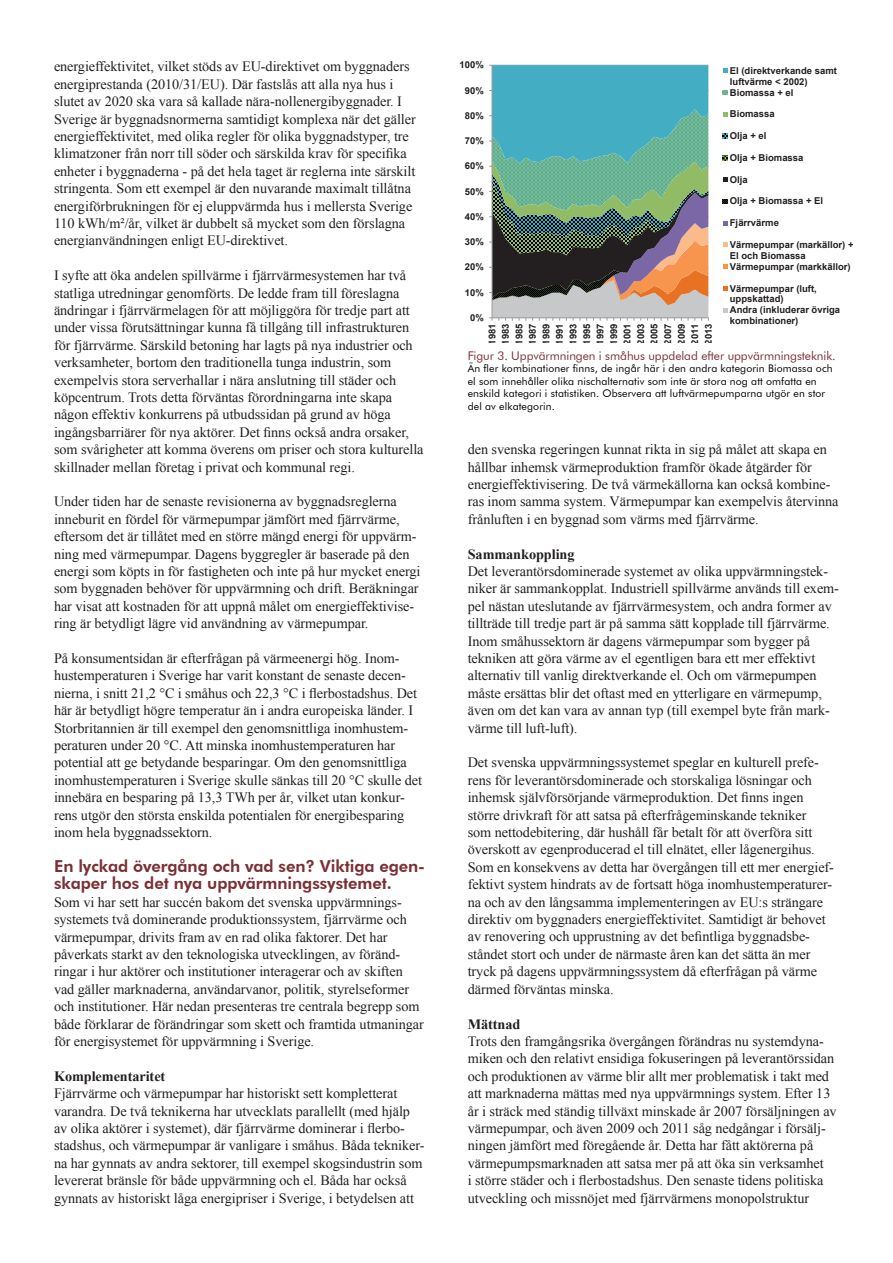
<style>
.page{position:relative;width:893px;height:1263px;background:#fff}
.page>*{position:absolute;margin:0;border:0;box-sizing:border-box;transform-origin:0 0}
.t1{font:800 16.5px/17.4px "Futura BT";letter-spacing:-.005em;color:#7b3035}
.t2{font:14.25px/17.4px "Times New Roman";letter-spacing:-.005em;color:#231f20}
.t3{font:700 14.25px "Times New Roman";letter-spacing:-.005em;color:#231f20}
.t4{font:12px "Futura BT";letter-spacing:-.005em;color:#7b3035}
.t5{font:10.5px/12.6px "Futura BT";letter-spacing:.01em;color:#000}
.t6{font:700 9.45px/13.5px "Arial";color:#231f20}
</style>
<div class="page">
<svg style="left:489px;top:65px;width:220px;height:256px;background:#68968f"></svg>
<svg style="left:723px;top:68px;width:5px;height:5px"></svg>
<svg style="left:723px;top:90px;width:5px;height:5px"></svg>
<svg style="left:723px;top:112px;width:5px;height:5px"></svg>
<svg style="left:723px;top:134px;width:5px;height:4px"></svg>
<svg style="left:723px;top:155px;width:5px;height:5px"></svg>
<svg style="left:723px;top:177px;width:5px;height:5px"></svg>
<svg style="left:723px;top:199px;width:5px;height:5px"></svg>
<svg style="left:723px;top:221px;width:5px;height:5px"></svg>
<svg style="left:723px;top:243px;width:5px;height:4px"></svg>
<svg style="left:723px;top:264px;width:5px;height:5px"></svg>
<svg style="left:723px;top:286px;width:5px;height:5px"></svg>
<svg style="left:723px;top:308px;width:5px;height:5px"></svg>
<p class="t2" style="left:54px;top:58px;width:363px">energieffektivitet, vilket stöds av EU-direktivet om byggnaders energiprestanda (2010/31/EU). Där fastslås att alla nya hus i slutet av 2020 ska vara så kallade nära-nollenergibyggnader. I Sverige är byggnadsnormerna samtidigt komplexa när det gäller energieffektivitet, med olika regler för olika byggnadstyper, tre klimatzoner från norr till söder och särskilda krav för specifika enheter i byggnaderna - på det hela taget är reglerna inte särskilt stringenta. Som ett exempel är den nuvarande maximalt tillåtna energiförbrukningen för ej eluppvärmda hus i mellersta Sverige 110 kWh/m²/år, vilket är dubbelt så mycket som den förslagna energianvändningen enligt EU-direktivet.</p>
<p class="t2" style="left:54px;top:267px;width:371px">I syfte att öka andelen spillvärme i fjärrvärmesystemen har två statliga utredningar genomförts. De ledde fram till föreslagna ändringar i fjärrvärmelagen för att möjliggöra för tredje part att under vissa förutsättningar kunna få tillgång till infrastrukturen för fjärrvärme. Särskild betoning har lagts på nya industrier och verksamheter, bortom den traditionella tunga industrin, som exempelvis stora serverhallar i nära anslutning till städer och köpcentrum. Trots detta förväntas förordningarna inte skapa någon effektiv konkurrens på utbudssidan på grund av höga ingångsbarriärer för nya aktörer. Det finns också andra orsaker, som svårigheter att komma överens om priser och stora kulturella skillnader mellan företag i privat och kommunal regi.</p>
<p class="t2" style="left:54px;top:493px;width:368px">Under tiden har de senaste revisionerna av byggnadsreglerna inneburit en fördel för värmepumpar jämfört med fjärrvärme, eftersom det är tillåtet med en större mängd energi för uppvärm&shy;ning med värmepumpar. Dagens byggregler är baserade på den energi som köpts in för fastigheten och inte på hur mycket energi som byggnaden behöver för uppvärmning och drift. Beräkningar har visat att kostnaden för att uppnå målet om energieffektivise&shy;ring är betydligt lägre vid användning av värmepumpar.</p>
<p class="t2" style="left:54px;top:649px;width:370px">På konsumentsidan är efterfrågan på värmeenergi hög. Inom&shy;hustemperaturen i Sverige har varit konstant de senaste decen&shy;nierna, i snitt 21,2 °C i småhus och 22,3 °C i flerbostadshus. Det här är betydligt högre temperatur än i andra europeiska länder. I Storbritannien är till exempel den genomsnittliga inomhustem&shy;peraturen under 20 °C. Att minska inomhustemperaturen har potential att ge betydande besparingar. Om den genomsnittliga inomhustemperaturen i Sverige skulle sänkas till 20 °C skulle det innebära en besparing på 13,3 TWh per år, vilket utan konkur&shy;rens utgör den största enskilda potentialen för energibesparing inom hela byggnadssektorn.</p>
<p class="t1" style="left:54px;top:857px;width:373px">En lyckad övergång och vad sen? Viktiga egen&shy;skaper hos det nya uppvärmningssystemet.</p>
<p class="t2" style="left:54px;top:893px;width:371px">Som vi har sett har succén bakom det svenska uppvärmnings&shy;systemets två dominerande produktionssystem, fjärrvärme och värmepumpar, drivits fram av en rad olika faktorer. Det har påverkats starkt av den teknologiska utvecklingen, av föränd&shy;ringar i hur aktörer och institutioner interagerar och av skiften vad gäller marknaderna, användarvanor, politik, styrelseformer och institutioner. Här nedan presenteras tre centrala begrepp som både förklarar de förändringar som skett och framtida utmaningar för energisystemet för uppvärmning i Sverige.</p>
<p class="t3" style="left:54px;top:1066px;width:113px">Komplementaritet</p>
<p class="t2" style="left:54px;top:1084px;width:372px">Fjärrvärme och värmepumpar har historiskt sett kompletterat varandra. De två teknikerna har utvecklats parallellt (med hjälp av olika aktörer i systemet), där fjärrvärme dominerar i flerbo&shy;stadshus, och värmepumpar är vanligare i småhus. Båda tekniker&shy;na har gynnats av andra sektorer, till exempel skogsindustrin som levererat bränsle för både uppvärmning och el. Båda har också gynnats av historiskt låga energipriser i Sverige, i betydelsen att</p>
<p class="t6" style="left:460px;top:58px;width:26px">100%</p>
<p class="t6" style="left:465px;top:84px;width:20px">90%</p>
<p class="t6" style="left:465px;top:109px;width:20px">80%</p>
<p class="t6" style="left:465px;top:134px;width:20px">70%</p>
<p class="t6" style="left:465px;top:159px;width:20px">60%</p>
<p class="t6" style="left:465px;top:185px;width:20px">50%</p>
<p class="t6" style="left:465px;top:210px;width:20px">40%</p>
<p class="t6" style="left:465px;top:235px;width:20px">30%</p>
<p class="t6" style="left:465px;top:261px;width:20px">20%</p>
<p class="t6" style="left:465px;top:286px;width:20px">10%</p>
<p class="t6" style="left:470px;top:311px;width:15px">0%</p>
<p class="t6" style="left:486px;top:345px;width:23px;text-align:justify;rotate:-90deg">1981<br>1983<br>1985<br>1987<br>1989<br>1991<br>1993<br>1995<br>1997<br>1999<br>2001<br>2003<br>2005<br>2007<br>2009<br>2011<br>2013</p>
<p class="t6" style="left:730px;top:65px;width:109px;line-height:10.9px">El (direktverkande samt luftvärme &lt; 2002)<br>Biomassa + el</p>
<p class="t6" style="left:730px;top:108px;width:46px">Biomassa</p>
<p class="t6" style="left:730px;top:129px;width:38px">Olja + el</p>
<p class="t6" style="left:730px;top:151px;width:75px">Olja + Biomassa</p>
<p class="t6" style="left:730px;top:173px;width:19px">Olja</p>
<p class="t6" style="left:730px;top:195px;width:95px">Olja + Biomassa + El</p>
<p class="t6" style="left:730px;top:216px;width:51px">Fjärrvärme</p>
<p class="t6" style="left:730px;top:239px;width:125px;line-height:10.9px">Värmepumpar (markällor) +<br>El och Biomassa<br>Värmepumpar (markkällor)</p>
<p class="t6" style="left:730px;top:283px;width:112px;line-height:10.9px">Värmepumpar (luft, uppskattad)<br>Andra (inkluderar övriga kombinationer)</p>
<p class="t4" style="left:468px;top:348px;width:369px">Figur 3. Uppvärmningen i småhus uppdelad efter uppvärmningsteknik.</p>
<p class="t5" style="left:468px;top:362px;width:366px">Än fler kombinationer finns, de ingår här i den andra kategorin Biomassa och el som innehåller olika nischalternativ som inte är stora nog att omfatta en enskild kategori i statistiken. Observera att luftvärmepumparna utgör en stor del av elkategorin.</p>
<p class="t2" style="left:468px;top:441px;width:372px">den svenska regeringen kunnat rikta in sig på målet att skapa en hållbar inhemsk värmeproduktion framför ökade åtgärder för energieffektivisering. De två värmekällorna kan också kombine&shy;ras inom samma system. Värmepumpar kan exempelvis återvinna frånluften i en byggnad som värms med fjärrvärme.</p>
<p class="t3" style="left:468px;top:544px;width:108px">Sammankoppling</p>
<p class="t2" style="left:468px;top:562px;width:373px">Det leverantörsdominerade systemet av olika uppvärmningstek&shy;niker är sammankopplat. Industriell spillvärme används till exem&shy;pel nästan uteslutande av fjärrvärmesystem, och andra former av tillträde till tredje part är på samma sätt kopplade till fjärrvärme.<br>Inom småhussektorn är dagens värmepumpar som bygger på tekniken att göra värme av el egentligen bara ett mer effektivt alternativ till vanlig direktverkande el. Och om värmepumpen måste ersättas blir det oftast med en ytterligare en värmepump, även om det kan vara av annan typ (till exempel byte från mark&shy;värme till luft-luft).</p>
<p class="t2" style="left:468px;top:754px;width:368px">Det svenska uppvärmningssystemet speglar en kulturell prefe&shy;rens för leverantörsdominerade och storskaliga lösningar och inhemsk självförsörjande värmeproduktion. Det finns ingen större drivkraft för att satsa på efterfrågeminskande tekniker<br>som nettodebitering, där hushåll får betalt för att överföra sitt överskott av egenproducerad el till elnätet, eller lågenergihus.<br>Som en konsekvens av detta har övergången till ett mer energief&shy;fektivt system hindrats av de fortsatt höga inomhustemperaturer&shy;na och av den långsamma implementeringen av EU:s strängare direktiv om byggnaders energieffektivitet. Samtidigt är behovet av renovering och upprustning av det befintliga byggnadsbe&shy;ståndet stort och under de närmaste åren kan det sätta än mer tryck på dagens uppvärmningssystem då efterfrågan på värme därmed förväntas minska.</p>
<p class="t3" style="left:468px;top:1014px;width:54px">Mättnad</p>
<p class="t2" style="left:468px;top:1032px;width:370px">Trots den framgångsrika övergången förändras nu systemdyna&shy;miken och den relativt ensidiga fokuseringen på leverantörssidan och produktionen av värme blir allt mer problematisk i takt med att marknaderna mättas med nya uppvärmnings system. Efter 13 år i sträck med ständig tillväxt minskade år 2007 försäljningen av värmepumpar, och även 2009 och 2011 såg nedgångar i försälj&shy;ningen jämfört med föregående år. Detta har fått aktörerna på värmepumpsmarknaden att satsa mer på att öka sin verksamhet<br>i större städer och i flerbostadshus. Den senaste tidens politiska utveckling och missnöjet med fjärrvärmens monopolstruktur</p>
</div>
